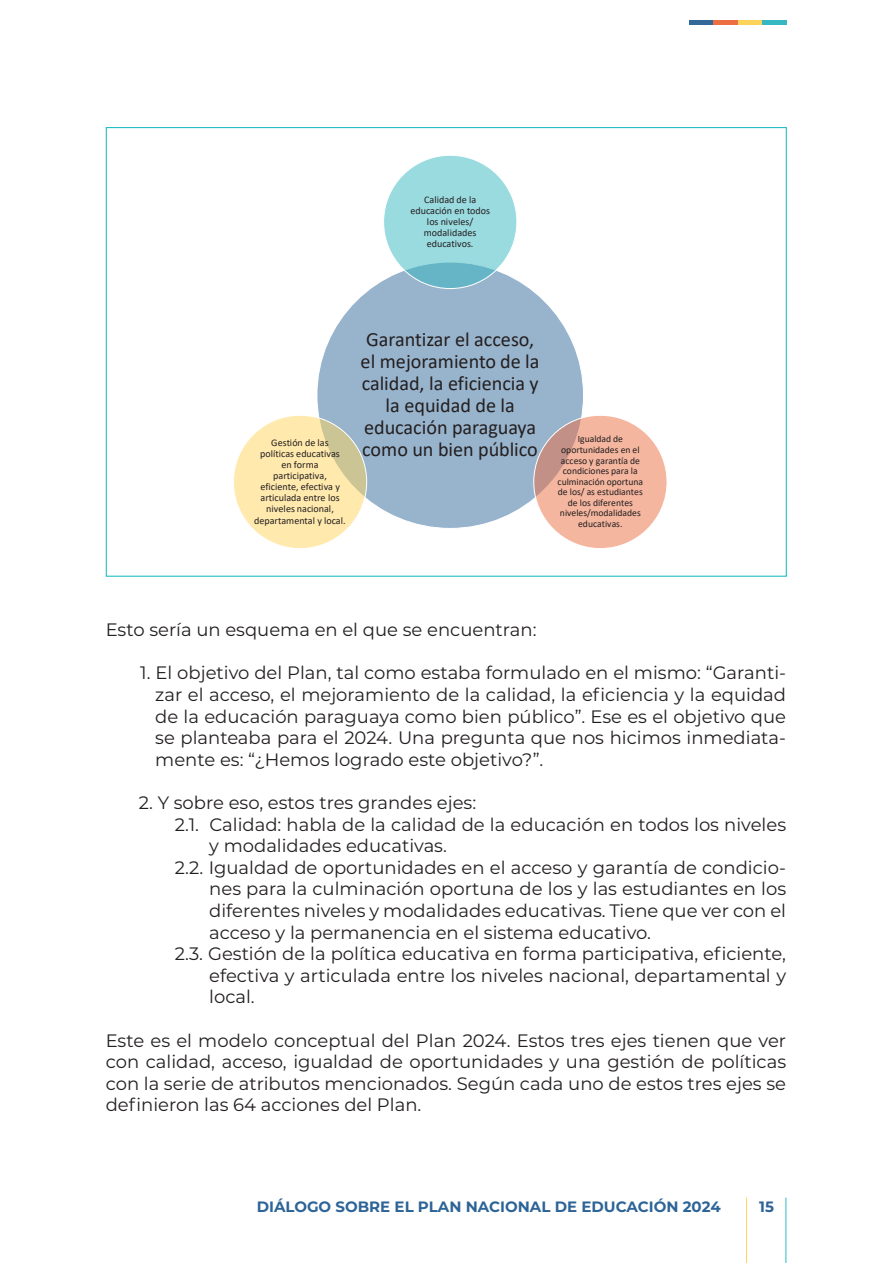
<style>
.page{position:relative;width:893px;height:1263px;background:#fff}
.page>*{position:absolute;margin:0;border:0;box-sizing:border-box;transform-origin:0 0}
.t1{font:20.1px/22px "Calibri";color:#231f20;text-align:center}
.t2{font:18px/21.6px "Montserrat";color:#231f20;text-align:justify}
.t3{font:700 15px "Montserrat";color:#2d6497}
.t4{font:10.05px/11.1px "Calibri";color:#231f20;text-align:center}
.t5{font:9.6px/10.5px "Calibri";color:#231f20;text-align:center}
</style>
<div class="page">
<hr style="left:689px;top:20px;width:24px;height:4px;background:#336999">
<hr style="left:713px;top:20px;width:25px;height:4px;background:#ed6e40">
<hr style="left:738px;top:20px;width:24px;height:4px;background:#fcd45c">
<hr style="left:762px;top:20px;width:25px;height:4px;background:#36b8c2">
<hr style="left:785px;top:1197px;width:1px;height:66px;background:#28bec4">
<hr style="left:746px;top:1197px;width:1px;height:66px;background:#fcd162">
<div style="left:317px;top:262px;width:266px;height:266px;background:#98b3cc;border-radius:50%"></div>
<div style="left:384px;top:155px;width:133px;height:134px;background:#36b8c2;border-radius:50%;opacity:.5"></div>
<div style="left:534px;top:415px;width:133px;height:134px;background:#ec6e41;border-radius:50%;opacity:.5"></div>
<div style="left:233px;top:415px;width:134px;height:134px;background:#ffd55d;border-radius:50%;opacity:.5"></div>
<p class="t4" style="left:410px;top:194px;width:81px">Calidad de la educación en todos los niveles/ modalidades educativos.</p>
<p class="t4" style="left:254px;top:437px;width:93px">Gestión de las políticas educativas en forma participativa, eficiente, efectiva y articulada entre los niveles nacional, departamental y local.</p>
<p class="t1" style="left:361px;top:327px;width:180px">Garantizar el acceso, el mejoramiento de la calidad, la eficiencia y la equidad de la educación paraguaya como un bien público</p>
<p class="t5" style="left:557px;top:434px;width:87px">Igualdad de oportunidades en el acceso y garantía de condiciones para la culminación oportuna de los/ as estudiantes de los diferentes niveles/modalidades educativas.</p>
<p class="t2" style="left:106px;top:618px;width:432px">Esto sería un esquema en el que se encuentran:</p>
<p class="t2" style="left:155px;top:661px;width:632px;text-indent:-15px">1. El objetivo del Plan, tal como estaba formulado en el mismo: “Garanti&shy;zar el acceso, el mejoramiento de la calidad, la eficiencia y la equidad de la educación paraguaya como bien público”. Ese es el objetivo que se planteaba para el 2024. Una pregunta que nos hicimos inmediata&shy;mente es: “¿Hemos logrado este objetivo?”.</p>
<p class="t2" style="left:139px;top:791px;width:339px">2. Y sobre eso, estos tres grandes ejes:</p>
<p class="t2" style="left:209px;top:813px;width:578px;text-indent:-35px">2.1. Calidad: habla de la calidad de la educación en todos los niveles y modalidades educativas.</p>
<p class="t2" style="left:209px;top:856px;width:578px;text-indent:-35px">2.2. Igualdad de oportunidades en el acceso y garantía de condicio&shy;nes para la culminación oportuna de los y las estudiantes en los diferentes niveles y modalidades educativas. Tiene que ver con el acceso y la permanencia en el sistema educativo.</p>
<p class="t2" style="left:209px;top:942px;width:578px;text-indent:-35px">2.3. Gestión de la política educativa en forma participativa, eficiente, efectiva y articulada entre los niveles nacional, departamental y local.</p>
<p class="t2" style="left:106px;top:1029px;width:682px">Este es el modelo conceptual del Plan 2024. Estos tres ejes tienen que ver con calidad, acceso, igualdad de oportunidades y una gestión de políticas con la serie de atributos mencionados. Según cada uno de estos tres ejes se definieron las 64 acciones del Plan.</p>
<p class="t3" style="left:257px;top:1196px;width:465px">DIÁLOGO SOBRE EL PLAN NACIONAL DE EDUCACIÓN 2024</p>
<p class="t3" style="left:759px;top:1196px;width:16px">15</p>
</div>
